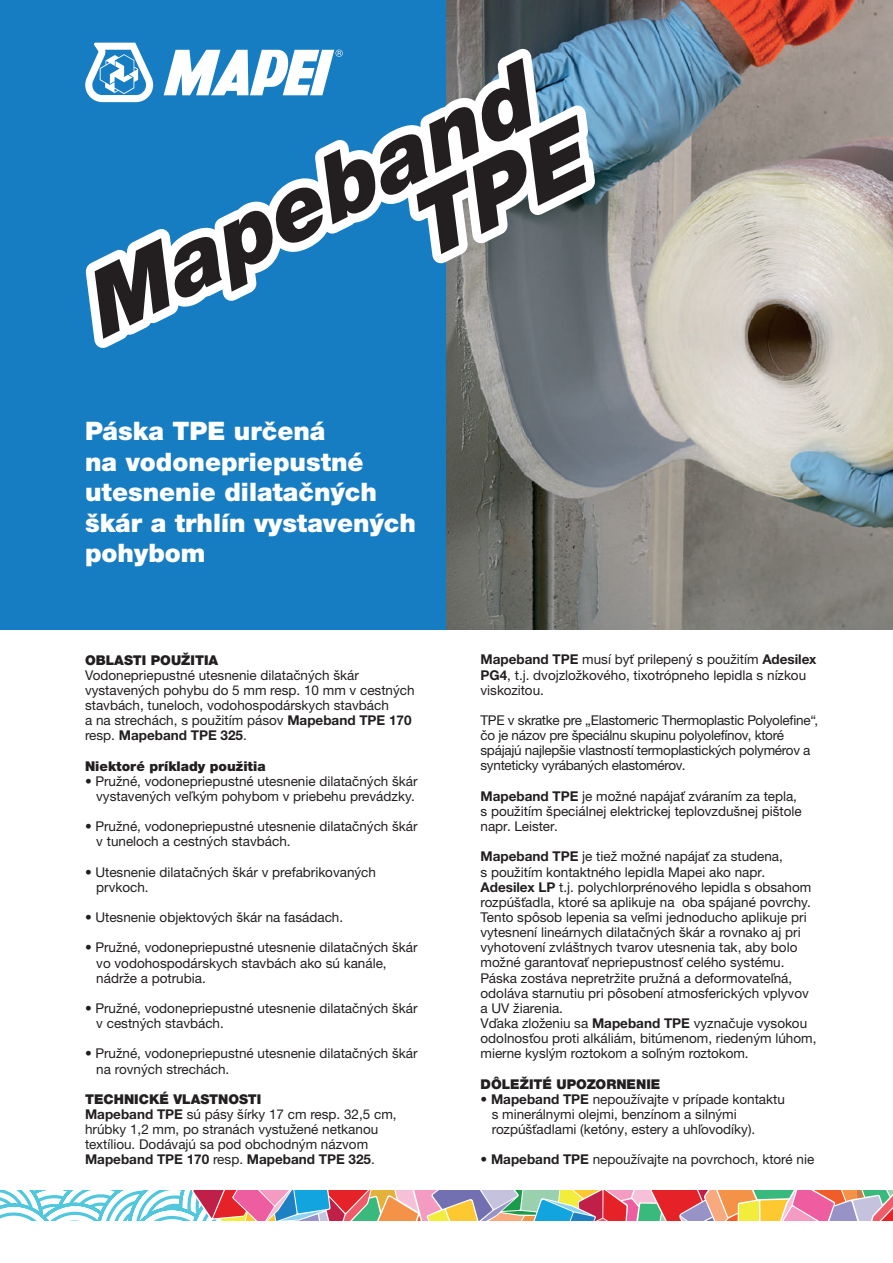
<style>
.page{position:relative;width:893px;height:1263px;background:#fff}
.page>*{position:absolute;margin:0;border:0;box-sizing:border-box;transform-origin:0 0}
.t1{font:italic 900 90px/76.3px "Helvetica Neue LTW1 G";color:#231f20;text-align:right}
.t2{font:900 25.5px/30.6px "Helvetica Neue LTW1 G";color:#fff}
.t3{font:13.5px/15.1px "Helvetica Neue LTW1 G";color:#231f20}
.t4{font:13.5px/15.1px "Helvetica Neue LTW1 G";letter-spacing:-.02em;color:#231f20}
.t5{font:900 13.5px "Helvetica Neue LTW1 G";color:#231f20}
.s1{font-weight:700}
.s2{font-weight:900}
</style>
<div class="page">
<div style="left:0;top:0;width:893px;height:629px;background:#177dc2"></div>
<img style="left:446px;top:0;width:447px;height:629px">
<svg style="left:85px;top:31px;width:548px;height:338px"></svg>
<svg style="left:0;top:1191px;width:893px;height:29px;background:#bea5a3"></svg>
<h1 class="t1" style="left:74px;top:279px;width:513px;rotate:-27deg">Mapeband<br>TPE</h1>
<h2 class="t2" style="left:85px;top:416px;width:332px">Páska TPE určená<br>na vodonepriepustné utesnenie dilatačných škár a trhlín vystavených pohybom</h2>
<p class="t5" style="left:85px;top:651px;width:135px">OBLASTI POUŽITIA</p>
<p class="t3" style="left:85px;top:667px;width:331px">Vodonepriepustné utesnenie dilatačných škár vystavených pohybu do 5 mm resp. 10 mm v cestných stavbách, tuneloch, vodohospodárskych stavbách<br>a na strechách, s použitím pásov <span class="s1">Mapeband TPE 170 </span>resp. <span class="s1">Mapeband TPE 325</span>.</p>
<p class="t5" style="left:85px;top:758px;width:182px">Niektoré príklady použitia</p>
<p class="t3" style="left:85px;top:773px;width:334px;text-align:right">• Pružné, vodonepriepustné utesnenie dilatačných škár vystavených veľkým pohybom v priebehu prevádzky.</p>
<p class="t3" style="left:96px;top:819px;width:323px;text-indent:-11px">• Pružné, vodonepriepustné utesnenie dilatačných škár v tuneloch a cestných stavbách.</p>
<p class="t3" style="left:96px;top:864px;width:281px;text-indent:-11px">• Utesnenie dilatačných škár v prefabrikovaných prvkoch.</p>
<p class="t3" style="left:85px;top:909px;width:260px">• Utesnenie objektových škár na fasádach.</p>
<p class="t3" style="left:96px;top:940px;width:323px;text-indent:-11px">• Pružné, vodonepriepustné utesnenie dilatačných škár vo vodohospodárskych stavbách ako sú kanále, nádrže a potrubia.</p>
<p class="t3" style="left:96px;top:1000px;width:323px;text-indent:-11px">• Pružné, vodonepriepustné utesnenie dilatačných škár v cestných stavbách.</p>
<p class="t3" style="left:96px;top:1046px;width:323px;text-indent:-11px">• Pružné, vodonepriepustné utesnenie dilatačných škár na rovných strechách.</p>
<p class="t3" style="left:85px;top:1091px;width:313px"><span class="s2">TECHNICKÉ VLASTNOSTI<br></span><span class="s1">Mapeband TPE</span> sú pásy šírky 17 cm resp. 32,5 cm, hrúbky 1,2 mm, po stranách vystužené netkanou textíliou. Dodávajú sa pod obchodným názvom <span class="s1">Mapeband TPE 170</span> resp. <span class="s1">Mapeband TPE 325</span>.</p>
<p class="t3" style="left:480px;top:652px;width:338px"><span class="s1">Mapeband TPE</span> musí byť prilepený s použitím <span class="s1">Adesilex<br>PG4</span>, t.j. dvojzložkového, tixotrópneho lepidla s nízkou viskozitou.</p>
<p class="t4" style="left:480px;top:712px;width:339px">TPE v skratke pre „Elastomeric Thermoplastic Polyolefine“, čo je názov pre špeciálnu skupinu polyolefínov, ktoré spájajú najlepšie vlastností termoplastických polymérov a synteticky vyrábaných elastomérov.</p>
<p class="t3" style="left:480px;top:788px;width:323px"><span class="s1">Mapeband TPE</span> je možné napájať zváraním za tepla, s použitím špeciálnej elektrickej teplovzdušnej pištole napr. Leister.</p>
<p class="t3" style="left:480px;top:849px;width:337px"><span class="s1">Mapeband TPE</span> je tiež možné napájať za studena,<br>s použitím kontaktného lepidla Mapei ako napr.<br><span class="s1">Adesilex LP</span> t.j. polychlorprénového lepidla s obsahom rozpúšťadla, ktoré sa aplikuje na oba spájané povrchy.<br>Tento spôsob lepenia sa veľmi jednoducho aplikuje pri vytesnení lineárnych dilatačných škár a rovnako aj pri vyhotovení zvláštnych tvarov utesnenia tak, aby bolo možné garantovať nepriepustnosť celého systému.<br>Páska zostáva nepretržite pružná a deformovateľná, odoláva starnutiu pri pôsobení atmosferických vplyvov a UV žiarenia.<br>Vďaka zloženiu sa <span class="s1">Mapeband TPE</span> vyznačuje vysokou odolnosťou proti alkáliám, bitúmenom, riedeným lúhom, mierne kyslým roztokom a soľným roztokom.</p>
<p class="t5" style="left:480px;top:1076px;width:181px">DÔLEŽITÉ UPOZORNENIE</p>
<p class="t3" style="left:492px;top:1091px;width:295px;text-indent:-11px">• <span class="s1">Mapeband TPE</span> nepoužívajte v prípade kontaktu s minerálnymi olejmi, benzínom a silnými rozpúšťadlami (ketóny, estery a uhľovodíky).</p>
<p class="t3" style="left:480px;top:1152px;width:335px">• <span class="s1">Mapeband TPE</span> nepoužívajte na povrchoch, ktoré nie</p>
</div>
